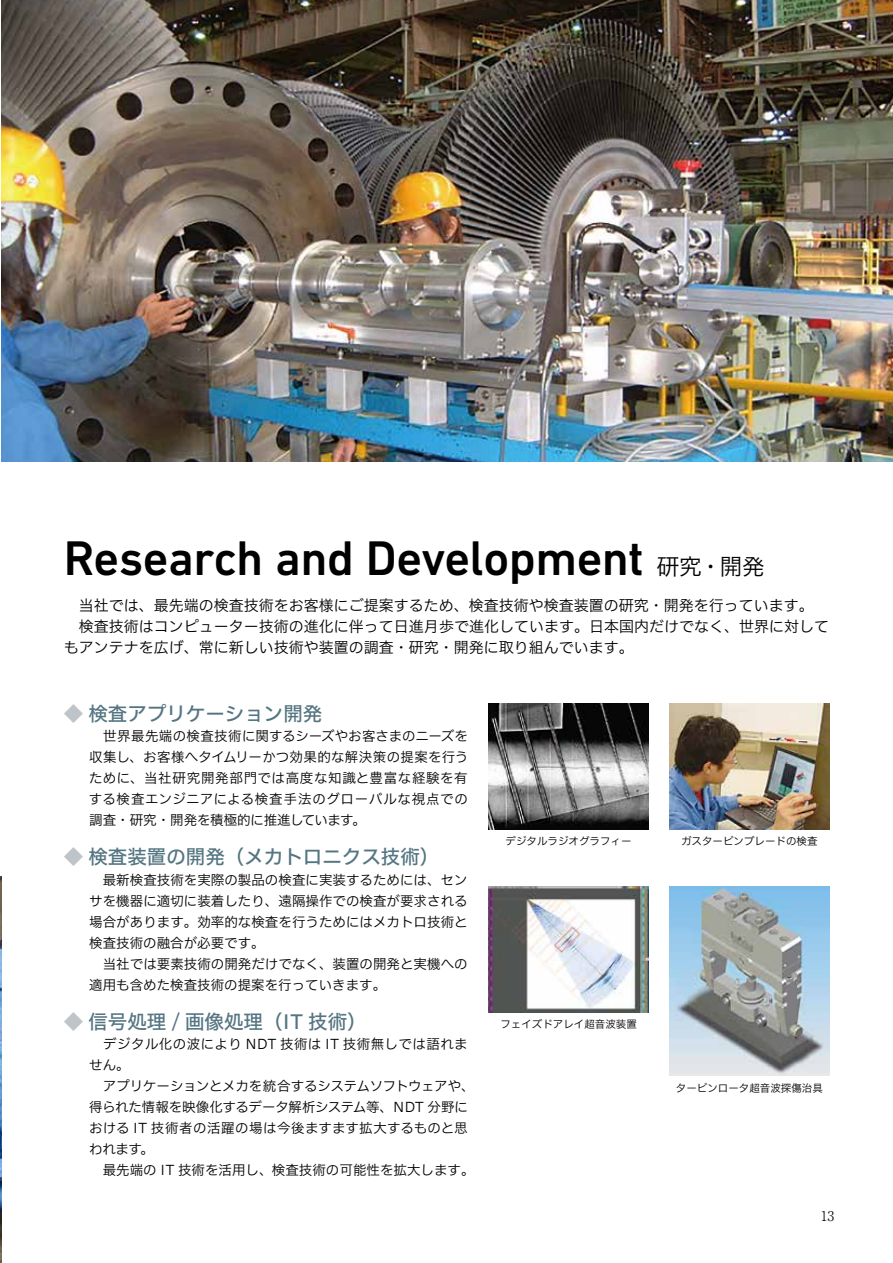
<style>
.page{position:relative;width:893px;height:1263px;background:#fff}
.page>*{position:absolute;margin:0;border:0;box-sizing:border-box;transform-origin:0 0}
.t1{font:500 49.5px "DIN Next LT Pro";letter-spacing:-.01em;color:#000}
.t2{font:19.5px "Hiragino UD Sans F Std W5";color:#547581}
.t3{font:15px/21px "Hiragino UD Sans F Std W3";color:#000}
.t4{font:13.5px/21px "Hiragino UD Sans F Std W3";color:#000}
.t5{font:13.5px/21px "Hiragino UD Sans F Std W3";letter-spacing:.03em;color:#000}
.t6{font:300 13.5px "Ryumin Pro";color:#000}
.t7{font:10.5px "Hiragino UD Sans F Std W3";color:#000}
.s1{font-family:"Hiragino UD Sans F Std W3";font-weight:400;font-size:22.5px}
.s2{color:#bfc4c8}
</style>
<div class="page">
<img style="left:1px;top:0;width:892px;height:461px">
<img style="left:669px;top:704px;width:160px;height:125px">
<img style="left:489px;top:704px;width:159px;height:125px">
<img style="left:669px;top:887px;width:160px;height:189px">
<img style="left:489px;top:887px;width:159px;height:125px">
<img style="left:0;top:876px;width:1px;height:387px">
<h1 class="t1" style="left:64px;top:529px;width:702px">Research and Development <span class="s1">研究・開発</span></h1>
<p class="t3" style="left:64px;top:594px;width:767px">　当社では、最先端の検査技術をお客様にご提案するため、検査技術や検査装置の研究・開発を行っています。　検査技術はコンピューター技術の進化に伴って日進月歩で進化しています。日本国内だけでなく、世界に対してもアンテナを広げ、常に新しい技術や装置の調査・研究・開発に取り組んでいます。</p>
<h2 class="t2" style="left:64px;top:699px;width:260px"><span class="s2">◆</span> 検査アプリケーション開発</h2>
<p class="t4" style="left:89px;top:725px;width:381px;text-align:justify;text-indent:14px">世界最先端の検査技術に関するシーズやお客さまのニーズを収集し、お客様へタイムリーかつ効果的な解決策の提案を行うために、当社研究開発部門では高度な知識と豊富な経験を有する検査エンジニアによる検査手法のグローバルな視点での調査・研究・開発を積極的に推進しています。</p>
<h2 class="t2" style="left:64px;top:842px;width:377px"><span class="s2">◆</span> 検査装置の開発（メカトロニクス技術）</h2>
<p class="t4" style="left:89px;top:868px;width:380px;text-indent:14px">最新検査技術を実際の製品の検査に実装するためには、センサを機器に適切に装着したり、遠隔操作での検査が要求される場合があります。効率的な検査を行うためにはメカトロ技術と検査技術の融合が必要です。<br>　当社では要素技術の開発だけでなく、装置の開発と実機への適用も含めた検査技術の提案を行っていきます。</p>
<h2 class="t2" style="left:64px;top:1006px;width:304px"><span class="s2">◆</span> 信号処理 / 画像処理（IT 技術）</h2>
<p class="t5" style="left:89px;top:1032px;width:380px;text-indent:14px">デジタル化の波により NDT 技術は IT 技術無しでは語れません。</p>
<p class="t4" style="left:89px;top:1074px;width:387px;text-indent:14px">アプリケーションとメカを統合するシステムソフトウェアや、得られた情報を映像化するデータ解析システム等、NDT 分野における IT 技術者の活躍の場は今後ますます拡大するものと思われます。<br>　最先端の IT 技術を活用し、検査技術の可能性を拡大します。</p>
<p class="t7" style="left:506px;top:833px;width:127px">デジタルラジオグラフィー</p>
<p class="t7" style="left:681px;top:833px;width:138px">ガスタービンブレードの検査</p>
<p class="t7" style="left:500px;top:1016px;width:138px">フェイズドアレイ超音波装置</p>
<p class="t7" style="left:676px;top:1080px;width:148px">タービンロータ超音波探傷治具</p>
<p class="t6" style="left:821px;top:1205px;width:15px">13</p>
</div>
